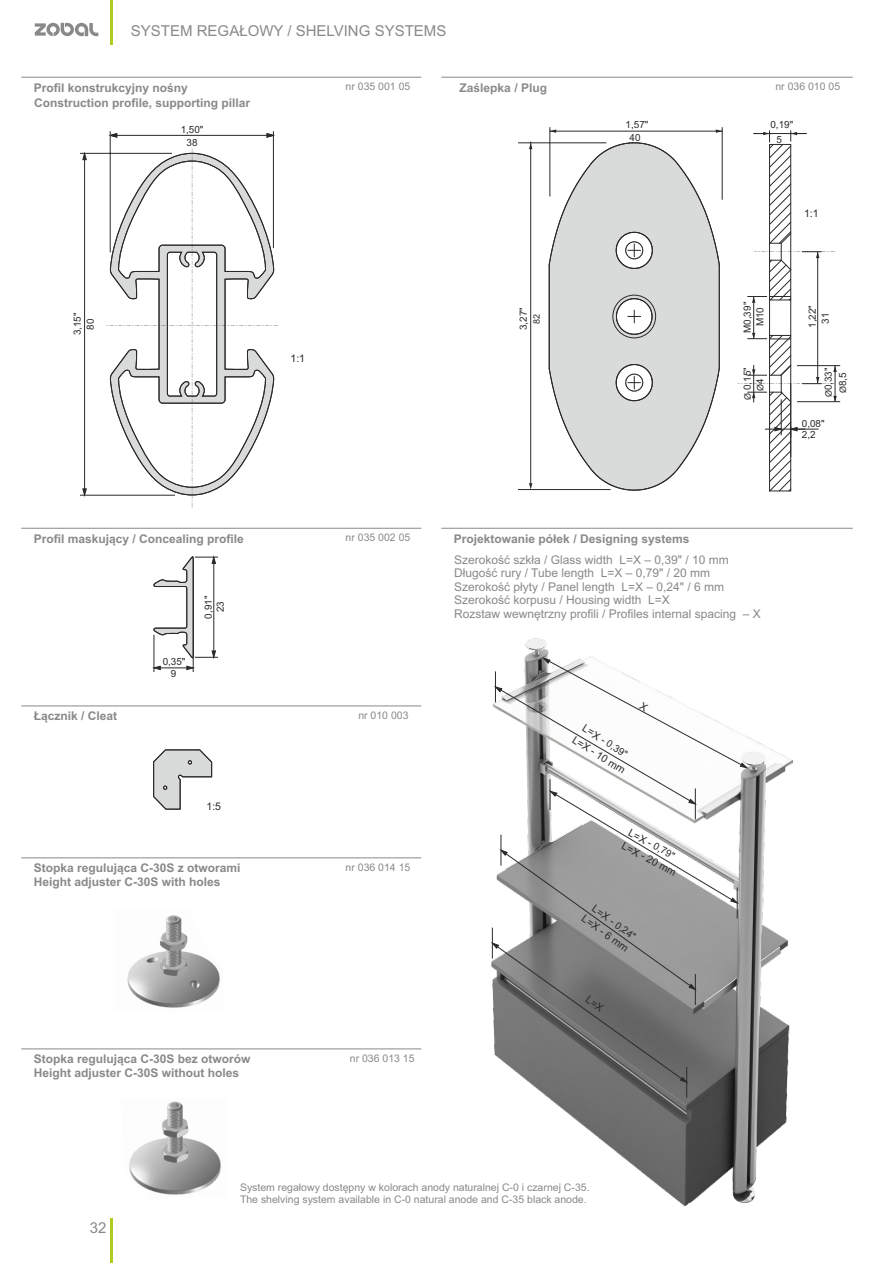
<style>
.page{position:relative;width:893px;height:1263px;background:#fff}
.page>*{position:absolute;margin:0;border:0;box-sizing:border-box;transform-origin:0 0}
.t1{font:15px "Arial";color:#898989}
.t2{font:700 12px/13.4px "Arial";color:#898989}
.t3{font:12px/13.4px "Arial";color:#898989}
.t4{font:10.5px/11.7px "Arial";color:#898989}
.t5{font:10.5px "Arial";color:#2b2a29}
.t6{font:9.9px/13px "Arial";color:#2b2a29;text-align:center}
.t7{font:9px "Arial";color:#2b2a29}
.s1{font-size:9px}
.s2{font-size:9.9px}
.s3{font-size:10.5px}
</style>
<div class="page">
<hr style="left:111px;top:0;width:2px;height:44px;background:#b0cb1f">
<hr style="left:111px;top:1219px;width:2px;height:44px;background:#b0cb1f">
<svg style="left:35px;top:23px;width:63px;height:13px"></svg>
<hr style="left:21px;top:77px;width:400px;height:1px;background:#898989">
<hr style="left:441px;top:77px;width:412px;height:1px;background:#898989">
<hr style="left:21px;top:528px;width:400px;height:1px;background:#898989">
<hr style="left:441px;top:528px;width:412px;height:1px;background:#898989">
<img style="left:127px;top:915px;width:93px;height:93px">
<hr style="left:21px;top:858px;width:400px;height:1px;background:#898989">
<img style="left:129px;top:1101px;width:92px;height:94px">
<hr style="left:21px;top:1049px;width:400px;height:1px;background:#898989">
<svg style="left:153px;top:749px;width:60px;height:61px"></svg>
<hr style="left:21px;top:706px;width:400px;height:1px;background:#898989">
<img style="left:491px;top:638px;width:302px;height:569px">
<hr style="left:84px;top:157px;width:1px;height:334px;background:#2b2a29">
<hr style="left:110px;top:131px;width:1px;height:121px;background:#2b2a29">
<hr style="left:273px;top:131px;width:1px;height:117px;background:#2b2a29">
<hr style="left:80px;top:495px;width:95px;height:1px;background:#2b2a29">
<hr style="left:80px;top:153px;width:92px;height:1px;background:#2b2a29">
<hr style="left:114px;top:135px;width:156px;height:1px;background:#2b2a29">
<hr style="left:193px;top:639px;width:1px;height:33px;background:#2b2a29">
<hr style="left:154px;top:635px;width:1px;height:37px;background:#2b2a29">
<hr style="left:158px;top:668px;width:31px;height:1px;background:#2b2a29">
<hr style="left:686px;top:1067px;width:1px;height:31px;background:#2b2a29">
<svg style="left:267px;top:133px;width:7px;height:4px"></svg>
<svg style="left:110px;top:133px;width:7px;height:4px"></svg>
<svg style="left:82px;top:153px;width:5px;height:7px"></svg>
<svg style="left:82px;top:488px;width:5px;height:9px"></svg>
<svg style="left:153px;top:555px;width:65px;height:104px"></svg>
<svg style="left:186px;top:666px;width:8px;height:4px"></svg>
<svg style="left:154px;top:666px;width:7px;height:4px"></svg>
<div style="left:550px;top:269px;width:169px;height:95px;background:#d9dada"></div>
<hr style="left:549px;top:265px;width:1px;height:103px;background:#2b2a29">
<hr style="left:719px;top:265px;width:1px;height:103px;background:#2b2a29">
<svg style="left:548px;top:364px;width:172px;height:127px"></svg>
<svg style="left:548px;top:142px;width:172px;height:127px"></svg>
<svg style="left:616px;top:298px;width:37px;height:37px"></svg>
<hr style="left:769px;top:300px;width:1px;height:35px;background:#2b2a29">
<hr style="left:790px;top:300px;width:1px;height:35px;background:#2b2a29">
<div style="left:612px;top:295px;width:44px;height:43px;border:1px solid #2b2a29;border-radius:50%"></div>
<hr style="left:530px;top:142px;width:1px;height:342px;background:#2b2a29">
<svg style="left:529px;top:483px;width:3px;height:6px"></svg>
<hr style="left:518px;top:489px;width:93px;height:1px;background:#2b2a29">
<hr style="left:518px;top:143px;width:88px;height:1px;background:#2b2a29">
<hr style="left:722px;top:127px;width:1px;height:73px;background:#2b2a29">
<hr style="left:550px;top:127px;width:1px;height:69px;background:#2b2a29">
<hr style="left:550px;top:131px;width:172px;height:1px;background:#2b2a29">
<svg style="left:550px;top:129px;width:6px;height:4px"></svg>
<svg style="left:716px;top:129px;width:6px;height:4px"></svg>
<hr style="left:753px;top:296px;width:1px;height:43px;background:#2b2a29">
<hr style="left:817px;top:252px;width:1px;height:132px;background:#2b2a29">
<hr style="left:797px;top:365px;width:43px;height:1px;background:#2b2a29">
<hr style="left:797px;top:401px;width:43px;height:1px;background:#2b2a29">
<svg style="left:106px;top:149px;width:172px;height:358px"></svg>
<svg style="left:747px;top:130px;width:87px;height:173px"></svg>
<svg style="left:738px;top:333px;width:99px;height:159px"></svg>
<svg style="left:492px;top:658px;width:255px;height:425px"></svg>
<p class="t1" style="left:131px;top:25px;width:317px">SYSTEM REGAŁOWY / SHELVING SYSTEMS</p>
<p class="t2" style="left:34px;top:82px;width:156px">Profil konstrukcyjny nośny</p>
<p class="t4" style="left:346px;top:82px;width:66px">nr 035 001 05</p>
<p class="t2" style="left:34px;top:97px;width:218px">Construction profile, supporting pillar</p>
<p class="t6" style="left:181px;top:124px;width:24px">1,50"<br>38</p>
<p class="t2" style="left:460px;top:82px;width:89px">Zaślepka / Plug</p>
<p class="t4" style="left:775px;top:82px;width:66px">nr 036 010 05</p>
<p class="t6" style="left:626px;top:119px;width:24px">1,57"</p>
<p class="t6" style="left:630px;top:132px;width:13px">40</p>
<p class="t6" style="left:770px;top:119px;width:24px">0,19"</p>
<p class="t6" style="left:777px;top:134px;width:7px">5</p>
<p class="t5" style="left:804px;top:209px;width:16px">1:1</p>
<p class="t6" style="left:72px;top:335px;width:24px;rotate:-90deg">3,15"<br>80</p>
<p class="t5" style="left:291px;top:355px;width:16px">1:1</p>
<p class="t6" style="left:742px;top:333px;width:33px;rotate:-90deg">M0,39"</p>
<p class="t6" style="left:807px;top:328px;width:24px;rotate:-90deg">1,22"</p>
<p class="t6" style="left:754px;top:326px;width:21px;rotate:-90deg">M10</p>
<p class="t6" style="left:518px;top:330px;width:24px;rotate:-90deg">3,27"</p>
<p class="t7" style="left:533px;top:324px;width:12px;rotate:-90deg">82</p>
<p class="t6" style="left:820px;top:324px;width:13px;rotate:-90deg">31</p>
<p class="t6" style="left:742px;top:400px;width:34px;rotate:-90deg"><span class="s1">Ø</span> 0,15"</p>
<p class="t7" style="left:757px;top:390px;width:14px;rotate:-90deg">Ø<span class="s2">4</span></p>
<p class="t6" style="left:823px;top:397px;width:31px;rotate:-90deg"><span class="s1">Ø</span>0,33"</p>
<p class="t6" style="left:837px;top:393px;width:22px;rotate:-90deg"><span class="s1">Ø</span>8,5</p>
<p class="t6" style="left:802px;top:417px;width:24px">0,08"</p>
<p class="t6" style="left:802px;top:429px;width:15px">2,2</p>
<p class="t2" style="left:34px;top:533px;width:212px">Profil maskujący / Concealing profile</p>
<p class="t4" style="left:346px;top:533px;width:66px">nr 035 002 05</p>
<p class="t2" style="left:454px;top:533px;width:237px">Projektowanie półek / Designing systems</p>
<p class="t6" style="left:163px;top:656px;width:24px;line-height:11.7px">0,35"<br>9</p>
<p class="t6" style="left:204px;top:619px;width:24px;line-height:11.7px;rotate:-90deg">0,91"<br>23</p>
<p class="t2" style="left:34px;top:710px;width:85px">Łącznik / Cleat</p>
<p class="t4" style="left:358px;top:710px;width:52px">nr 010 003</p>
<p class="t5" style="left:207px;top:802px;width:16px">1:5</p>
<p class="t2" style="left:34px;top:862px;width:208px">Stopka regulująca C-30S z otworami<br>Height adjuster C-30S with holes</p>
<p class="t4" style="left:346px;top:862px;width:66px">nr 036 014 15</p>
<p class="t3" style="left:454px;top:554px;width:308px">Szerokość szkła / Glass width L=X – 0,39" / 10 mm Długość rury / Tube length L=X – 0,79" / 20 mm Szerokość płyty / Panel length L=X – 0,24" / 6 mm Szerokość korpusu / Housing width L=X<br>Rozstaw wewnętrzny profili / Profiles internal spacing – X</p>
<p class="t6" style="left:586px;top:722px;width:53px;rotate:32deg"><span class="s3">L=X -</span> 0,39"</p>
<p class="t5" style="left:575px;top:735px;width:62px;rotate:32deg">L=X - 10 mm</p>
<p class="t6" style="left:632px;top:827px;width:53px;rotate:28deg"><span class="s3">L=X -</span> 0,79"</p>
<p class="t5" style="left:624px;top:841px;width:62px;rotate:28deg">L=X - 20 mm</p>
<p class="t5" style="left:585px;top:914px;width:56px;rotate:36deg">L=X - 6 mm</p>
<p class="t6" style="left:597px;top:902px;width:53px;rotate:36deg"><span class="s3">L=X -</span> 0,24"</p>
<p class="t2" style="left:34px;top:1053px;width:218px">Stopka regulująca C-30S bez otworów<br>Height adjuster C-30S without holes</p>
<p class="t4" style="left:350px;top:1053px;width:66px">nr 036 013 15</p>
<p class="t1" style="left:90px;top:1222px;width:18px">32</p>
<p class="t4" style="left:240px;top:1182px;width:351px">System regałowy dostępny w kolorach anody naturalnej C-0 i czarnej C-35.<br>The shelving system available in C-0 natural anode and C-35 black anode.</p>
</div>
